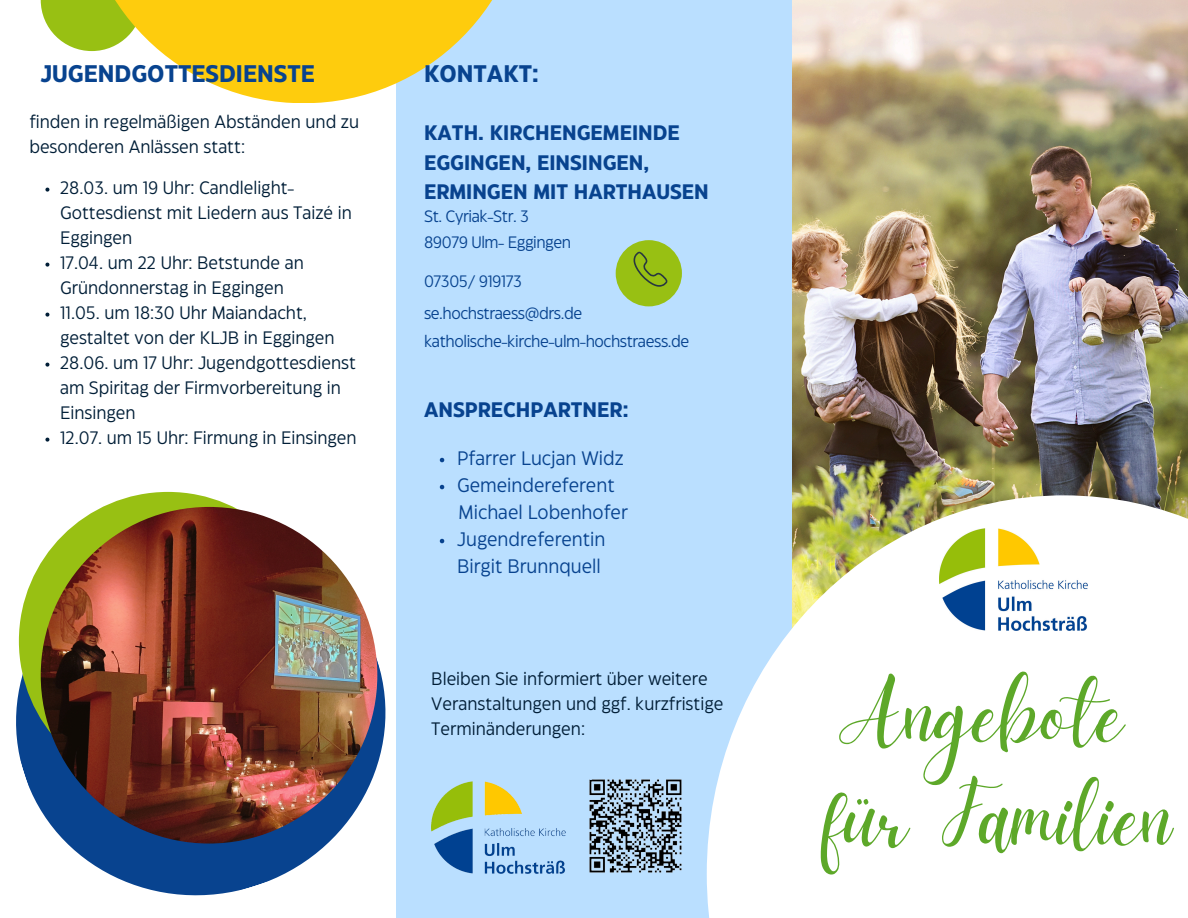
<style>
.page{position:relative;width:1188px;height:918px;background:#fff}
.page>*{position:absolute;margin:0;border:0;box-sizing:border-box;transform-origin:0 0}
.t1{font:90.75px/103.5px "Daydream";letter-spacing:.005em;color:#5da829}
.t2{font:700 24px "Eastman Grotesque";color:#08438f}
.t3{font:700 21px/29.2px "Eastman Grotesque";color:#08438f}
.t4{font:19.5px/27px "Eastman Grotesque";color:#08438f}
.t5{font:18px/25px "Eastman Grotesque";color:#011e37}
.t6{font:16.5px "Eastman Grotesque";letter-spacing:-.025em;color:#08438f}
</style>
<div class="page">
<div style="left:396px;top:0;width:399px;height:918px;background:#badfff"></div>
<svg style="left:41px;top:0;width:39px;height:50px;fill:#98c013"></svg>
<svg style="left:80px;top:0;width:412px;height:103px;fill:#fecc0d"></svg>
<img style="left:792px;top:0;width:396px;height:495px">
<svg style="left:707px;top:495px;width:481px;height:423px"></svg>
<img style="left:939px;top:528px;width:149px;height:103px">
<div style="left:616px;top:240px;width:66px;height:66px;background:#98c013;border-radius:50%"></div>
<svg style="left:633px;top:251px;width:35px;height:35px"></svg>
<img style="left:431px;top:781px;width:134px;height:93px">
<img style="left:589px;top:779px;width:93px;height:94px">
<svg style="left:16px;top:517px;width:370px;height:379px"></svg>
<div style="left:19px;top:492px;width:298px;height:298px;background:#98c013;border-radius:50%"></div>
<img style="left:41px;top:507px;width:336px;height:337px;border-radius:50%">
<svg style="left:440px;top:458px;width:4px;height:4px"></svg>
<svg style="left:440px;top:485px;width:4px;height:4px"></svg>
<svg style="left:440px;top:539px;width:4px;height:4px"></svg>
<svg style="left:45px;top:188px;width:4px;height:4px"></svg>
<svg style="left:45px;top:263px;width:4px;height:4px"></svg>
<svg style="left:45px;top:313px;width:4px;height:4px"></svg>
<svg style="left:45px;top:363px;width:4px;height:4px"></svg>
<svg style="left:45px;top:438px;width:4px;height:4px"></svg>
<p class="t2" style="left:41px;top:64px;width:276px">JUGENDGOTTESDIENSTE</p>
<p class="t5" style="left:29px;top:110px;width:331px">finden in regelmäßigen Abständen und zu besonderen Anlässen statt:</p>
<h2 class="t5" style="left:60px;top:176px;width:293px">28.03. um 19 Uhr: Candlelight-<br>Gottesdienst mit Liedern aus Taizé in<br>Eggingen</h2>
<p class="t5" style="left:60px;top:251px;width:245px">17.04. um 22 Uhr: Betstunde an<br>Gründonnerstag in Eggingen</p>
<p class="t5" style="left:60px;top:301px;width:276px">11.05. um 18:30 Uhr Maiandacht, gestaltet von der KLJB in Eggingen</p>
<p class="t5" style="left:60px;top:351px;width:297px">28.06. um 17 Uhr: Jugendgottesdienst am Spiritag der Firmvorbereitung in<br>Einsingen</p>
<p class="t5" style="left:60px;top:426px;width:298px">12.07. um 15 Uhr: Firmung in Einsingen</p>
<p class="t2" style="left:424px;top:64px;width:116px">KONTAKT:</p>
<h3 class="t3" style="left:424px;top:120px;width:286px">KATH. KIRCHENGEMEINDE<br>EGGINGEN, EINSINGEN,<br>ERMINGEN MIT HARTHAUSEN</h3>
<p class="t6" style="left:424px;top:210px;width:107px">St. Cyriak-Str. 3</p>
<p class="t6" style="left:424px;top:236px;width:149px">89079 Ulm- Eggingen</p>
<h2 class="t6" style="left:424px;top:275px;width:100px">07305/ 919173</h2>
<p class="t6" style="left:424px;top:307px;width:160px">se.hochstraess@drs.de</p>
<p class="t6" style="left:424px;top:335px;width:267px">katholische-kirche-ulm-hochstraess.de</p>
<p class="t3" style="left:424px;top:397px;width:206px">ANSPRECHPARTNER:</p>
<p class="t4" style="left:457px;top:446px;width:168px">Pfarrer Lucjan Widz</p>
<h4 class="t4" style="left:457px;top:473px;width:159px">Gemeindereferent</h4>
<p class="t4" style="left:459px;top:500px;width:171px">Michael Lobenhofer</p>
<p class="t4" style="left:457px;top:527px;width:150px">Jugendreferentin<br>Birgit Brunnquell</p>
<p class="t5" style="left:431px;top:668px;width:294px">Bleiben Sie informiert über weitere<br>Veranstaltungen und ggf. kurzfristige<br>Terminänderungen:</p>
<p class="t1" style="left:823px;top:672px;width:351px">Angebote für Familien</p>
</div>
